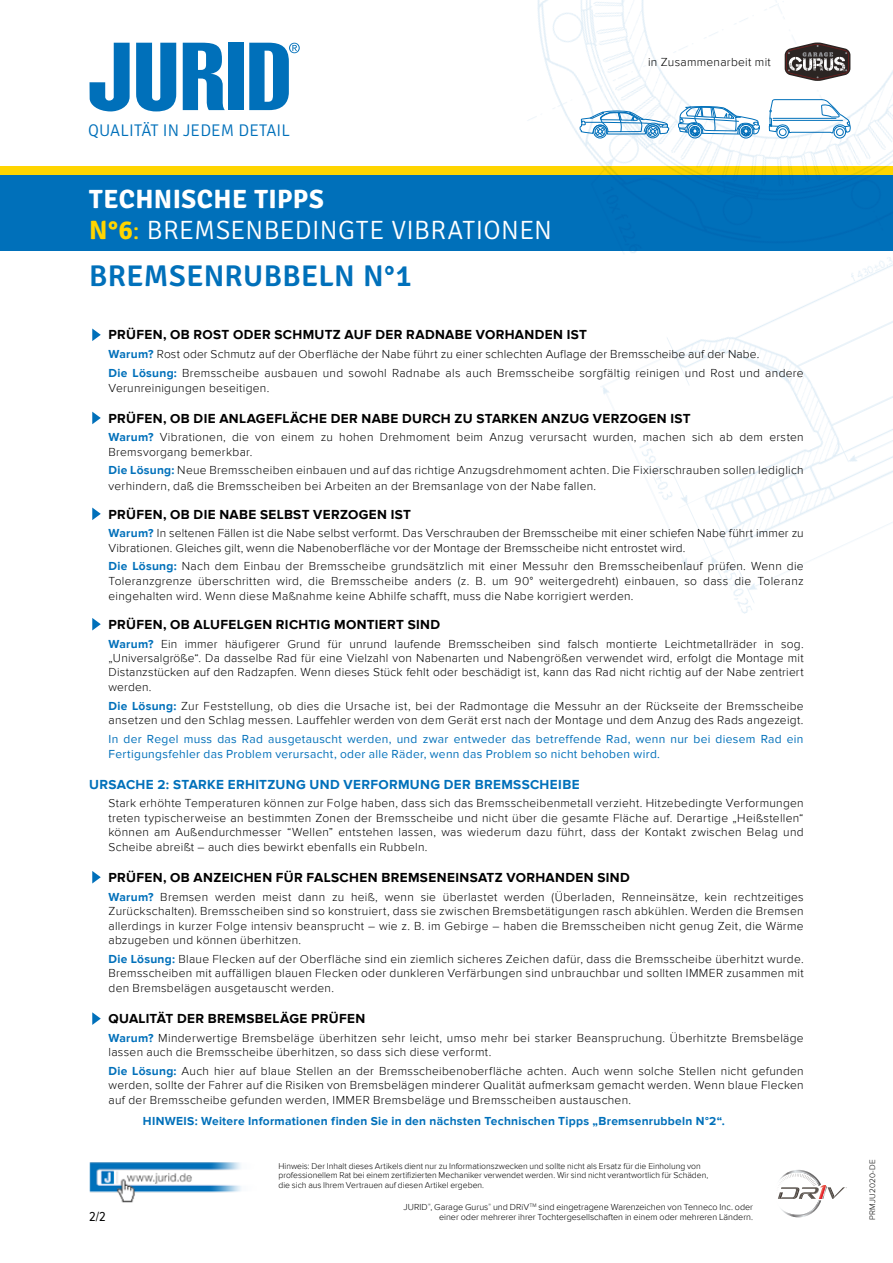
<style>
.page{position:relative;width:893px;height:1263px;background:#fff}
.page>*{position:absolute;margin:0;border:0;box-sizing:border-box;transform-origin:0 0}
.t1{font:600 30px "Signika";letter-spacing:.01em;color:#0070ba}
.t2{font:300 26.55px/31.8px "Signika";letter-spacing:.015em;color:#fff}
.t3{font:300 16.95px "Signika";letter-spacing:.01em;color:#0070ba}
.t4{font:700 13.5px "Proxima Nova";letter-spacing:.025em;color:#000}
.t5{font:700 13.5px "Proxima Nova";letter-spacing:.025em;color:#0070ba}
.t6{font:13.5px "Proxima Nova Cond";color:#000}
.t7{font:300 12px/14.4px "Proxima Nova";letter-spacing:.025em;color:#000}
.t8{font:12px/15.3px "Proxima Nova";letter-spacing:.025em;color:#0070ba}
.t9{font:700 12px "Proxima Nova";letter-spacing:.025em;color:#0070ba}
.t10{font:300 9px/10.8px "Proxima Nova";color:#000;text-align:right}
.t11{font:300 8.7px/9.8px "Proxima Nova";color:#000}
.t12{font:300 8.25px "Proxima Nova";letter-spacing:.03em;color:#000}
.s1{font-weight:700}
.s2{font-weight:700;color:#ffd500}
.s3{color:#ffd500}
.s4{font-weight:700;color:#0070ba}
</style>
<div class="page">
<div style="left:0;top:166px;width:893px;height:10px;background:#ffd500"></div>
<svg style="left:90px;top:43px;width:40px;height:69px"></svg>
<svg style="left:136px;top:43px;width:40px;height:68px"></svg>
<svg style="left:183px;top:43px;width:42px;height:67px"></svg>
<div style="left:228px;top:43px;width:16px;height:67px;background:#0070ba"></div>
<svg style="left:249px;top:43px;width:51px;height:67px"></svg>
<div style="left:0;top:176px;width:893px;height:75px;background:#0070ba"></div>
<svg style="left:92px;top:328px;width:9px;height:13px"></svg>
<svg style="left:92px;top:412px;width:9px;height:12px"></svg>
<svg style="left:92px;top:871px;width:9px;height:12px"></svg>
<svg style="left:92px;top:618px;width:9px;height:12px"></svg>
<svg style="left:92px;top:507px;width:9px;height:13px"></svg>
<svg style="left:92px;top:1012px;width:9px;height:13px"></svg>
<img style="left:491px;top:0;width:402px;height:614px">
<svg style="left:785px;top:43px;width:65px;height:38px"></svg>
<svg style="left:778px;top:1170px;width:69px;height:47px"></svg>
<img style="left:89px;top:1162px;width:152px;height:41px">
<h3 class="t3" style="left:88px;top:121px;width:203px">QUALITÄT IN JEDEM DETAIL</h3>
<h2 class="t2" style="left:89px;top:183px;width:464px"><span class="s1">TECHNISCHE TIPPS<br></span><span class="s2">N°6</span><span class="s3">:</span> BREMSENBEDINGTE VIBRATIONEN</h2>
<h1 class="t1" style="left:89px;top:258px;width:324px">BREMSENRUBBELN N°1</h1>
<p class="t7" style="left:648px;top:55px;width:124px">in Zusammenarbeit mit</p>
<p class="t4" style="left:109px;top:327px;width:480px">PRÜFEN, OB ROST ODER SCHMUTZ AUF DER RADNABE VORHANDEN IST</p>
<p class="t7" style="left:109px;top:345px;width:697px;line-height:18.6px"><span class="s4">Warum?</span> Rost oder Schmutz auf der Oberfläche der Nabe führt zu einer schlechten Auflage der Bremsscheibe auf der Nabe.<br><span class="s4">Die Lösung:</span> Bremsscheibe ausbauen und sowohl Radnabe als auch Bremsscheibe sorgfältig reinigen und Rost und andere</p>
<p class="t7" style="left:109px;top:381px;width:162px">Verunreinigungen beseitigen.</p>
<p class="t4" style="left:109px;top:410px;width:584px">PRÜFEN, OB DIE ANLAGEFLÄCHE DER NABE DURCH ZU STARKEN ANZUG VERZOGEN IST</p>
<p class="t7" style="left:109px;top:430px;width:697px"><span class="s4">Warum?</span> Vibrationen, die von einem zu hohen Drehmoment beim Anzug verursacht wurden, machen sich ab dem ersten<br>Bremsvorgang bemerkbar.</p>
<p class="t7" style="left:109px;top:463px;width:697px;line-height:15.3px"><span class="s4">Die Lösung:</span> Neue Bremsscheiben einbauen und auf das richtige Anzugsdrehmoment achten. Die Fixierschrauben sollen lediglich verhindern, daß die Bremsscheiben bei Arbeiten an der Bremsanlage von der Nabe fallen.</p>
<p class="t4" style="left:109px;top:506px;width:304px">PRÜFEN, OB DIE NABE SELBST VERZOGEN IST</p>
<p class="t7" style="left:109px;top:526px;width:697px"><span class="s4">Warum?</span> In seltenen Fällen ist die Nabe selbst verformt. Das Verschrauben der Bremsscheibe mit einer schiefen Nabe führt immer zu<br>Vibrationen. Gleiches gilt, wenn die Nabenoberfläche vor der Montage der Bremsscheibe nicht entrostet wird.</p>
<p class="t7" style="left:109px;top:559px;width:697px;line-height:14.9px;text-align:justify"><span class="s4">Die Lösung:</span> Nach dem Einbau der Bremsscheibe grundsätzlich mit einer Messuhr den Bremsscheibenlauf prüfen. Wenn die Toleranzgrenze überschritten wird, die Bremsscheibe anders (z. B. um 90° weitergedreht) einbauen, so dass die Toleranz eingehalten wird. Wenn diese Maßnahme keine Abhilfe schafft, muss die Nabe korrigiert werden.</p>
<p class="t4" style="left:109px;top:617px;width:333px">PRÜFEN, OB ALUFELGEN RICHTIG MONTIERT SIND</p>
<p class="t7" style="left:109px;top:637px;width:697px;text-align:justify"><span class="s4">Warum?</span> Ein immer häufigerer Grund für unrund laufende Bremsscheiben sind falsch montierte Leichtmetallräder in sog. „Universalgröße“. Da dasselbe Rad für eine Vielzahl von Nabenarten und Nabengrößen verwendet wird, erfolgt die Montage mit Distanzstücken auf den Radzapfen. Wenn dieses Stück fehlt oder beschädigt ist, kann das Rad nicht richtig auf der Nabe zentriert werden.</p>
<p class="t7" style="left:109px;top:698px;width:697px"><span class="s4">Die Lösung:</span> Zur Feststellung, ob dies die Ursache ist, bei der Radmontage die Messuhr an der Rückseite der Bremsscheibe ansetzen und den Schlag messen. Lauffehler werden von dem Gerät erst nach der Montage und dem Anzug des Rads angezeigt.</p>
<p class="t8" style="left:109px;top:731px;width:696px">In der Regel muss das Rad ausgetauscht werden, und zwar entweder das betreffende Rad, wenn nur bei diesem Rad ein<br>Fertigungsfehler das Problem verursacht, oder alle Räder, wenn das Problem so nicht behoben wird.</p>
<p class="t5" style="left:89px;top:776px;width:492px">URSACHE 2: STARKE ERHITZUNG UND VERFORMUNG DER BREMSSCHEIBE</p>
<p class="t7" style="left:109px;top:796px;width:697px;text-align:justify">Stark erhöhte Temperaturen können zur Folge haben, dass sich das Bremsscheibenmetall verzieht. Hitzebedingte Verformungen treten typischerweise an bestimmten Zonen der Bremsscheibe und nicht über die gesamte Fläche auf. Derartige „Heißstellen“ können am Außendurchmesser “Wellen” entstehen lassen, was wiederum dazu führt, dass der Kontakt zwischen Belag und Scheibe abreißt – auch dies bewirkt ebenfalls ein Rubbeln.</p>
<p class="t4" style="left:109px;top:870px;width:523px">PRÜFEN, OB ANZEICHEN FÜR FALSCHEN BREMSENEINSATZ VORHANDEN SIND</p>
<p class="t7" style="left:109px;top:890px;width:697px;text-align:justify"><span class="s4">Warum?</span> Bremsen werden meist dann zu heiß, wenn sie überlastet werden (Überladen, Renneinsätze, kein rechtzeitiges Zurückschalten). Bremsscheiben sind so konstruiert, dass sie zwischen Bremsbetätigungen rasch abkühlen. Werden die Bremsen allerdings in kurzer Folge intensiv beansprucht – wie z. B. im Gebirge – haben die Bremsscheiben nicht genug Zeit, die Wärme abzugeben und können überhitzen.</p>
<p class="t7" style="left:109px;top:951px;width:697px;line-height:14.9px;text-align:justify"><span class="s4">Die Lösung:</span> Blaue Flecken auf der Oberfläche sind ein ziemlich sicheres Zeichen dafür, dass die Bremsscheibe überhitzt wurde.<br>Bremsscheiben mit auffälligen blauen Flecken oder dunkleren Verfärbungen sind unbrauchbar und sollten IMMER zusammen mit den Bremsbelägen ausgetauscht werden.</p>
<p class="t4" style="left:109px;top:1011px;width:258px">QUALITÄT DER BREMSBELÄGE PRÜFEN</p>
<p class="t7" style="left:109px;top:1031px;width:697px"><span class="s4">Warum?</span> Minderwertige Bremsbeläge überhitzen sehr leicht, umso mehr bei starker Beanspruchung. Überhitzte Bremsbeläge lassen auch die Bremsscheibe überhitzen, so dass sich diese verformt.</p>
<p class="t7" style="left:109px;top:1064px;width:697px;text-align:justify"><span class="s4">Die Lösung:</span> Auch hier auf blaue Stellen an der Bremsscheibenoberfläche achten. Auch wenn solche Stellen nicht gefunden werden, sollte der Fahrer auf die Risiken von Bremsbelägen minderer Qualität aufmerksam gemacht werden. Wenn blaue Flecken auf der Bremsscheibe gefunden werden, IMMER Bremsbeläge und Bremsscheiben austauschen.</p>
<p class="t9" style="left:143px;top:1114px;width:583px">HINWEIS: Weitere Informationen finden Sie in den nächsten Technischen Tipps „Bremsenrubbeln N°2“.</p>
<p class="t6" style="left:89px;top:1206px;width:18px">2/2</p>
<p class="t11" style="left:279px;top:1161px;width:431px">Hinweis: Der Inhalt dieses Artikels dient nur zu Informationszwecken und sollte nicht als Ersatz für die Einholung von professionellem Rat bei einem zertifizierten Mechaniker verwendet werden. Wir sind nicht verantwortlich für Schäden, die sich aus Ihrem Vertrauen auf diesen Artikel ergeben.</p>
<p class="t10" style="left:403px;top:1201px;width:351px">JURID<sup>®</sup>, Garage Gurus<sup>®</sup> und DRiV<sup>TM</sup> sind eingetragene Warenzeichen von Tenneco Inc. oder einer oder mehrerer ihrer Tochtergesellschaften in einem oder mehreren Ländern.</p>
<p class="t12" style="left:868px;top:1220px;width:63px;rotate:-90deg">PRMJU2020-DE</p>
</div>
